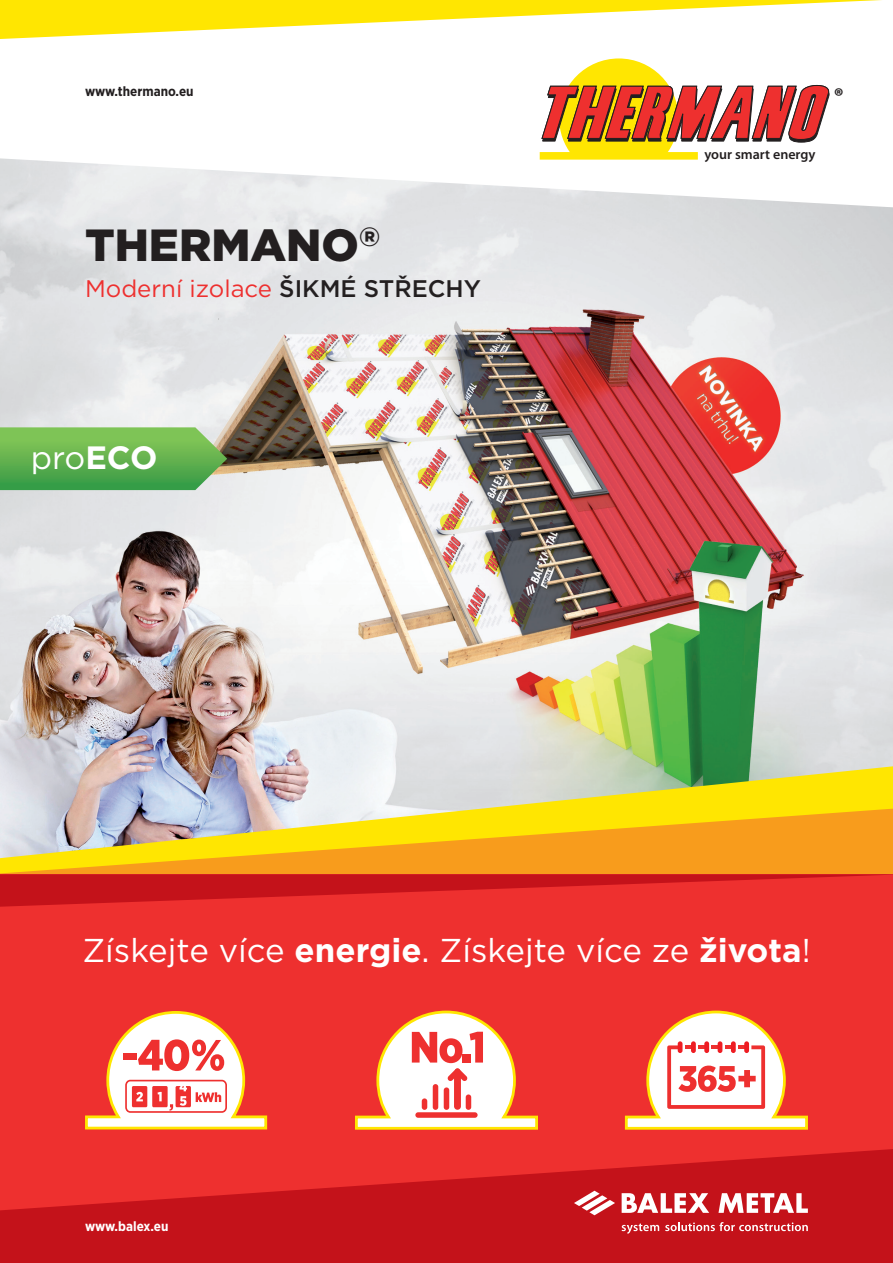
<style>
.page{position:relative;width:893px;height:1263px;background:#fff}
.page>*{position:absolute;margin:0;border:0;box-sizing:border-box;transform-origin:0 0}
.t1{font:900 45px "Gotham";color:#231f20}
.t2{font:33px "Gotham";color:#fff}
.t3{font:32.25px "Gotham";color:#fff}
.t4{font:24px "Gotham";color:#ee302f}
.t5{font:italic 900 21.6px "Myriad Pro";color:#231f20}
.t6{font:600 14.1px "Myriad Pro";color:#231f20}
.t7{font:700 13.5px "Gotham Narrow";color:#231f20}
.t8{font:700 13.5px "Gotham Narrow";color:#fff}
.s1{font-weight:500;color:#231f20}
.s2{font-weight:700}
</style>
<div class="page">
<img style="left:0;top:207px;width:893px;height:559px">
<svg style="left:0;top:152px;width:884px;height:55px"></svg>
<svg style="left:0;top:766px;width:893px;height:43px;background:#d4d29d"></svg>
<svg style="left:0;top:809px;width:893px;height:65px;background:#f0ba39"></svg>
<div style="left:0;top:874px;width:893px;height:345px;background:#ee302f"></div>
<svg style="left:0;top:874px;width:893px;height:33px"></svg>
<svg style="left:0;top:1149px;width:893px;height:114px;fill:#c4121a"></svg>
<svg style="left:355px;top:1010px;width:183px;height:120px"></svg>
<div style="left:540px;top:152px;width:158px;height:8px;background:#ffe601"></div>
<svg style="left:541px;top:58px;width:289px;height:99px"></svg>
<svg style="left:85px;top:1011px;width:183px;height:119px"></svg>
<svg style="left:574px;top:1191px;width:41px;height:24px"></svg>
<svg style="left:718px;top:1193px;width:90px;height:20px;background:#e49397"></svg>
<svg style="left:622px;top:1193px;width:87px;height:20px;background:#e4969a"></svg>
<svg style="left:622px;top:1223px;width:37px;height:11px"></svg>
<svg style="left:665px;top:1222px;width:143px;height:9px"></svg>
<svg style="left:624px;top:1010px;width:184px;height:120px"></svg>
<hr style="left:678px;top:1041px;width:4px;height:12px;background:#ee1d23;border-radius:2px">
<div style="left:691px;top:1041px;width:5px;height:12px;background:#ee1d23;border-radius:2px"></div>
<div style="left:704px;top:1041px;width:5px;height:12px;background:#ee1d23;border-radius:2px"></div>
<hr style="left:718px;top:1041px;width:4px;height:12px;background:#ee1d23;border-radius:2px">
<div style="left:731px;top:1041px;width:5px;height:12px;background:#ee1d23;border-radius:2px"></div>
<div style="left:744px;top:1041px;width:5px;height:12px;background:#ee1d23;border-radius:2px"></div>
<svg style="left:0;top:0;width:882px;height:39px"></svg>
<svg style="left:0;top:427px;width:227px;height:63px;background:#69b457"></svg>
<p class="t7" style="left:85px;top:82px;width:110px">www.thermano.eu</p>
<p class="t1" style="left:85px;top:214px;width:297px">THERMANO<sup>®</sup></p>
<p class="t4" style="left:85px;top:273px;width:397px">Moderní izolace <span class="s1">ŠIKMÉ STŘECHY</span></p>
<p class="t3" style="left:31px;top:437px;width:128px">pro<span class="s2">ECO</span></p>
<p class="t5" style="left:833px;top:82px;width:10px">®</p>
<p class="t6" style="left:704px;top:146px;width:113px">your smart energy</p>
<p class="t2" style="left:82px;top:929px;width:730px">Získejte více <span class="s2">energie</span>. Získejte více ze <span class="s2">života</span>!</p>
<p class="t8" style="left:85px;top:1217px;width:85px">www.balex.eu</p>
</div>
